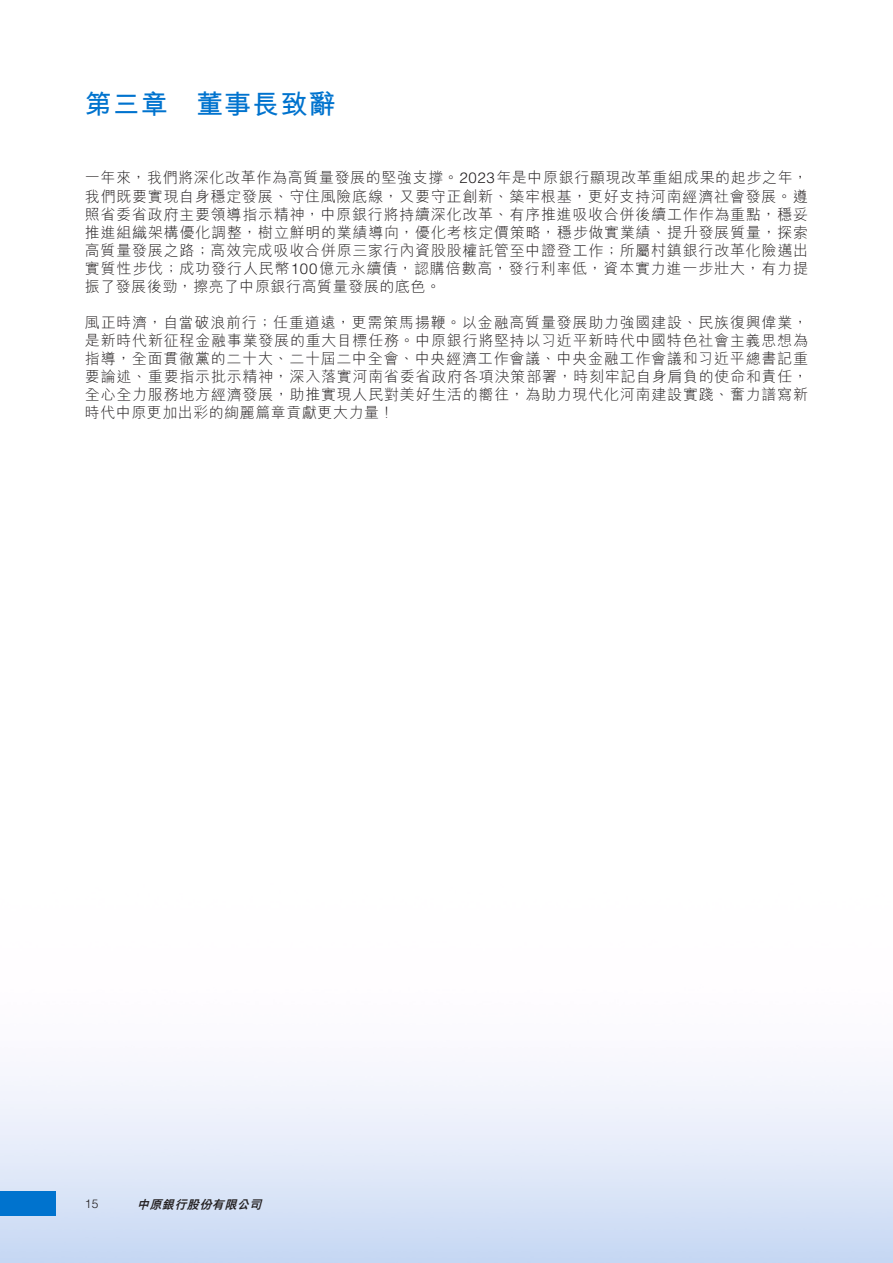
<style>
.page{position:relative;width:893px;height:1263px;background:#fff}
.page>*{position:absolute;margin:0;border:0;box-sizing:border-box;transform-origin:0 0}
.t1{font:700 27px "M Hei HK";letter-spacing:.035em;color:#0073ce}
.t2{font:300 15px/18px "M Hei HK";letter-spacing:.045em;color:#231f20;text-align:justify}
.t3{font:italic 800 12px "M Hei HK";color:#231f20}
.t4{font:300 12px "Helvetica LT Std";color:#231f20}
.s1{font-family:"Helvetica LT Std"}
.s2{font-family:"M Hei HKS"}
</style>
<div class="page">
<img style="left:0;top:1077px;width:893px;height:186px">
<div style="left:0;top:1191px;width:56px;height:24px;background:#0073ce"></div>
<h1 class="t1" style="left:85px;top:84px;width:252px">第三章 董事長致辭</h1>
<p class="t2" style="left:85px;top:169px;width:725px">一年來，我們將深化改革作為高質量發展的堅強支撐。<span class="s1">2023</span>年是中原銀行顯現改革重組成果的起步之年，我們既要實現自身穩定發展、守住風險底線，又要守正創新、築牢根基，更好支持河南經濟社會發展。遵照省委省政府主要領導指示精神，中原銀行將持續深化改革、有序推進吸收合併後續工作作為重點，穩妥推進組織架構優化調整，樹立鮮明的業績導向，優化考核定價策略，穩步做實業績、提升發展質量，探索高質量發展之路；高效完成吸收合併原三家行內資股股權託管至中證登工作；所屬村鎮銀行改革化險邁出實質性步伐；成功發行人民幣<span class="s1">100</span>億元永續債，認購倍數高，發行利率低，資本實力進一步壯大，有力提振了發展後勁，擦亮了中原銀行高質量發展的底色。</p>
<p class="t2" style="left:85px;top:313px;width:725px">風正時濟，自當破浪前行；任重道遠，更需策馬揚鞭。以金融高質量發展助力強國建設、民族復興偉業，是新時代新征程金融事業發展的重大目標任務。中原銀行將堅持以<span class="s2">習</span>近平新時代中國特色社會主義思想為指導，全面貫徹黨的二十大、二十屆二中全會、中央經濟工作會議、中央金融工作會議和<span class="s2">習</span>近平總書記重要論述、重要指示批示精神，深入落實河南省委省政府各項決策部署，時刻牢記自身肩負的使命和責任，全心全力服務地方經濟發展，助推實現人民對美好生活的嚮往，為助力現代化河南建設實踐、奮力譜寫新時代中原更加出彩的絢麗篇章貢獻更大力量！</p>
<p class="t4" style="left:85px;top:1196px;width:15px">15</p>
<p class="t3" style="left:137px;top:1198px;width:129px">中原銀行股份有限公司</p>
</div>
